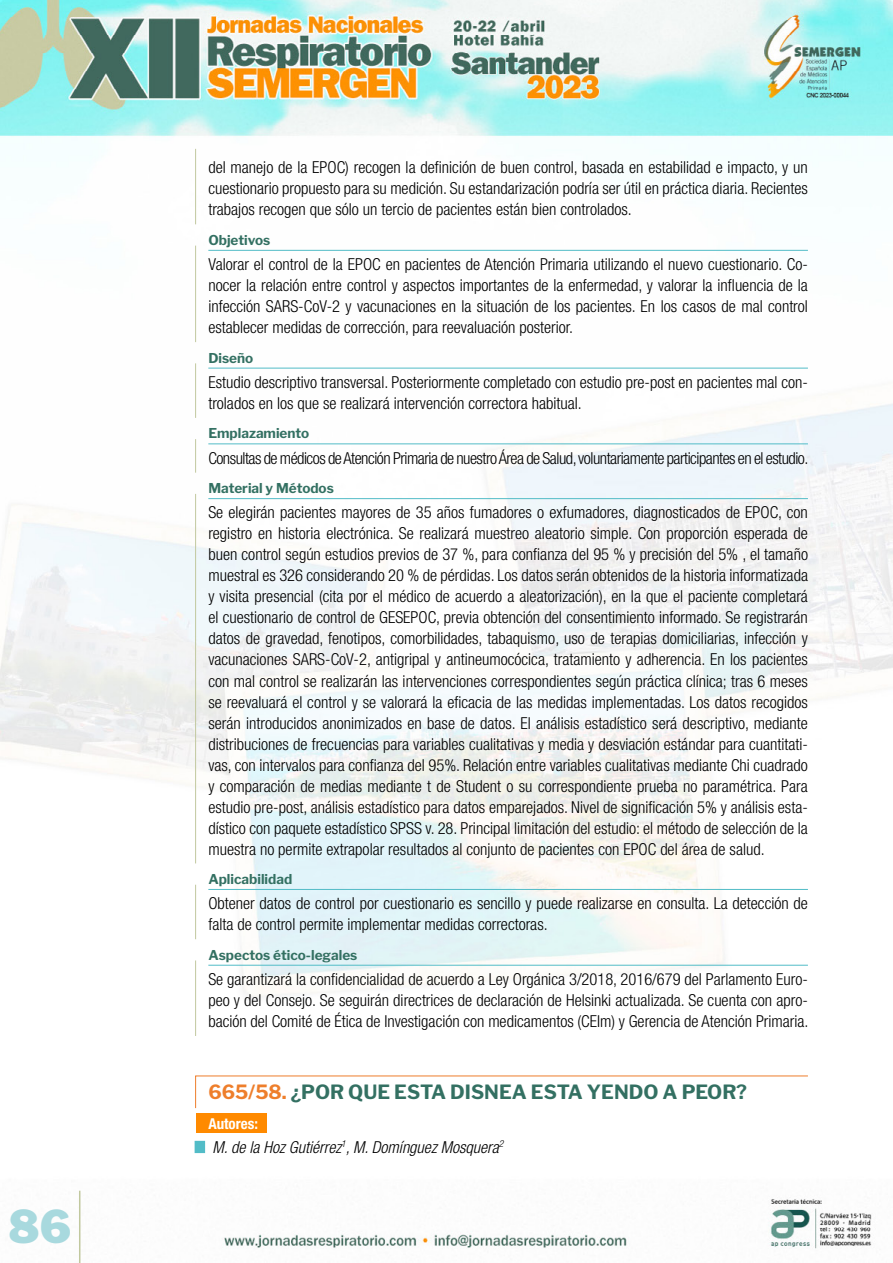
<style>
.page{position:relative;width:893px;height:1263px;background:#fff}
.page>*{position:absolute;margin:0;border:0;box-sizing:border-box;transform-origin:0 0}
.t1{font:900 45px "Libre Franklin";color:#a8d9de}
.t2{font:700 19.5px "Libre Franklin";color:#337062}
.t3{font:300 condensed 16.5px/21px "Helvetica Neue LT Std";color:#000;text-align:justify}
.t4{font:300 condensed 16.5px "Helvetica Neue LT Std";letter-spacing:-.03em;color:#000}
.t5{font:italic 300 condensed 16.5px "Helvetica Neue LT Std";color:#000}
.t6{font:700 condensed 15px "Helvetica Neue LT Std";color:#fff}
.t7{font:700 13.5px "Libre Franklin";color:#337062}
.s1{color:#ee7e2b}
</style>
<div class="page">
<img style="left:0;top:0;width:893px;height:1263px">
<hr style="left:79px;top:1191px;width:1px;height:72px;background:#c1c89e">
<hr style="left:195px;top:149px;width:1px;height:75px;background:#c1c89e">
<hr style="left:208px;top:250px;width:600px;height:1px;background:#52bcc7">
<hr style="left:195px;top:246px;width:1px;height:96px;background:#c1c89e">
<hr style="left:208px;top:368px;width:600px;height:1px;background:#52bcc7">
<hr style="left:195px;top:363px;width:1px;height:55px;background:#c1c89e">
<hr style="left:208px;top:443px;width:600px;height:1px;background:#52bcc7">
<hr style="left:195px;top:439px;width:1px;height:34px;background:#c1c89e">
<hr style="left:208px;top:498px;width:600px;height:1px;background:#52bcc7">
<hr style="left:195px;top:494px;width:1px;height:369px;background:#c1c89e">
<hr style="left:208px;top:889px;width:600px;height:1px;background:#52bcc7">
<hr style="left:195px;top:885px;width:1px;height:54px;background:#c1c89e">
<hr style="left:208px;top:965px;width:600px;height:1px;background:#52bcc7">
<hr style="left:195px;top:960px;width:1px;height:76px;background:#c1c89e">
<svg style="left:195px;top:1075px;width:614px;height:34px"></svg>
<div style="left:196px;top:1113px;width:71px;height:20px;background:#ff8a00"></div>
<div style="left:195px;top:1141px;width:10px;height:12px;background:#52bcc7"></div>
<h1 class="t1" style="left:8px;top:1199px;width:64px">86</h1>
<p class="t3" style="left:208px;top:157px;width:601px">del manejo de la EPOC) recogen la definición de buen control, basada en estabilidad e impacto, y un cuestionario propuesto para su medición. Su estandarización podría ser útil en práctica diaria. Recientes trabajos recogen que sólo un tercio de pacientes están bien controlados.</p>
<p class="t7" style="left:208px;top:232px;width:63px">Objetivos</p>
<p class="t3" style="left:208px;top:254px;width:601px">Valorar el control de la EPOC en pacientes de Atención Primaria utilizando el nuevo cuestionario. Co&shy;nocer la relación entre control y aspectos importantes de la enfermedad, y valorar la influencia de la infección SARS-CoV-2 y vacunaciones en la situación de los pacientes. En los casos de mal control establecer medidas de corrección, para reevaluación posterior.</p>
<p class="t7" style="left:208px;top:350px;width:46px">Diseño</p>
<p class="t3" style="left:208px;top:371px;width:601px">Estudio descriptivo transversal. Posteriormente completado con estudio pre-post en pacientes mal con&shy;trolados en los que se realizará intervención correctora habitual.</p>
<p class="t7" style="left:208px;top:425px;width:102px">Emplazamiento</p>
<p class="t4" style="left:208px;top:448px;width:602px">Consultas de médicos de Atención Primaria de nuestro Área de Salud, voluntariamente participantes en el estudio.</p>
<p class="t7" style="left:208px;top:480px;width:127px">Material y Métodos</p>
<p class="t3" style="left:208px;top:502px;width:601px">Se elegirán pacientes mayores de 35 años fumadores o exfumadores, diagnosticados de EPOC, con registro en historia electrónica. Se realizará muestreo aleatorio simple. Con proporción esperada de buen control según estudios previos de 37 %, para confianza del 95 % y precisión del 5% , el tamaño muestral es 326 considerando 20 % de pérdidas. Los datos serán obtenidos de la historia informatizada y visita presencial (cita por el médico de acuerdo a aleatorización), en la que el paciente completará el cuestionario de control de GESEPOC, previa obtención del consentimiento informado. Se registrarán datos de gravedad, fenotipos, comorbilidades, tabaquismo, uso de terapias domiciliarias, infección y vacunaciones SARS-CoV-2, antigripal y antineumocócica, tratamiento y adherencia. En los pacientes con mal control se realizarán las intervenciones correspondientes según práctica clínica; tras 6 meses se reevaluará el control y se valorará la eficacia de las medidas implementadas. Los datos recogidos serán introducidos anonimizados en base de datos. El análisis estadístico será descriptivo, mediante distribuciones de frecuencias para variables cualitativas y media y desviación estándar para cuantitati&shy;vas, con intervalos para confianza del 95%. Relación entre variables cualitativas mediante Chi cuadrado y comparación de medias mediante t de Student o su correspondiente prueba no paramétrica. Para estudio pre-post, análisis estadístico para datos emparejados. Nivel de significación 5% y análisis esta&shy;dístico con paquete estadístico SPSS v. 28. Principal limitación del estudio: el método de selección de la muestra no permite extrapolar resultados al conjunto de pacientes con EPOC del área de salud.</p>
<p class="t7" style="left:208px;top:871px;width:85px">Aplicabilidad</p>
<p class="t3" style="left:208px;top:893px;width:601px">Obtener datos de control por cuestionario es sencillo y puede realizarse en consulta. La detección de falta de control permite implementar medidas correctoras.</p>
<p class="t7" style="left:208px;top:947px;width:151px">Aspectos ético-legales</p>
<p class="t3" style="left:208px;top:968px;width:602px">Se garantizará la confidencialidad de acuerdo a Ley Orgánica 3/2018, 2016/679 del Parlamento Euro&shy;peo y del Consejo. Se seguirán directrices de declaración de Helsinki actualizada. Se cuenta con apro&shy;bación del Comité de Ética de Investigación con medicamentos (CEIm) y Gerencia de Atención Primaria.</p>
<p class="t2" style="left:208px;top:1080px;width:540px"><span class="s1">665/58.</span> ¿POR QUE ESTA DISNEA ESTA YENDO A PEOR?</p>
<p class="t6" style="left:208px;top:1114px;width:51px">Autores:</p>
<p class="t5" style="left:213px;top:1137px;width:292px">M. de la Hoz Gutiérrez<sup>1</sup>, M. Domínguez Mosquera<sup>2</sup></p>
</div>
